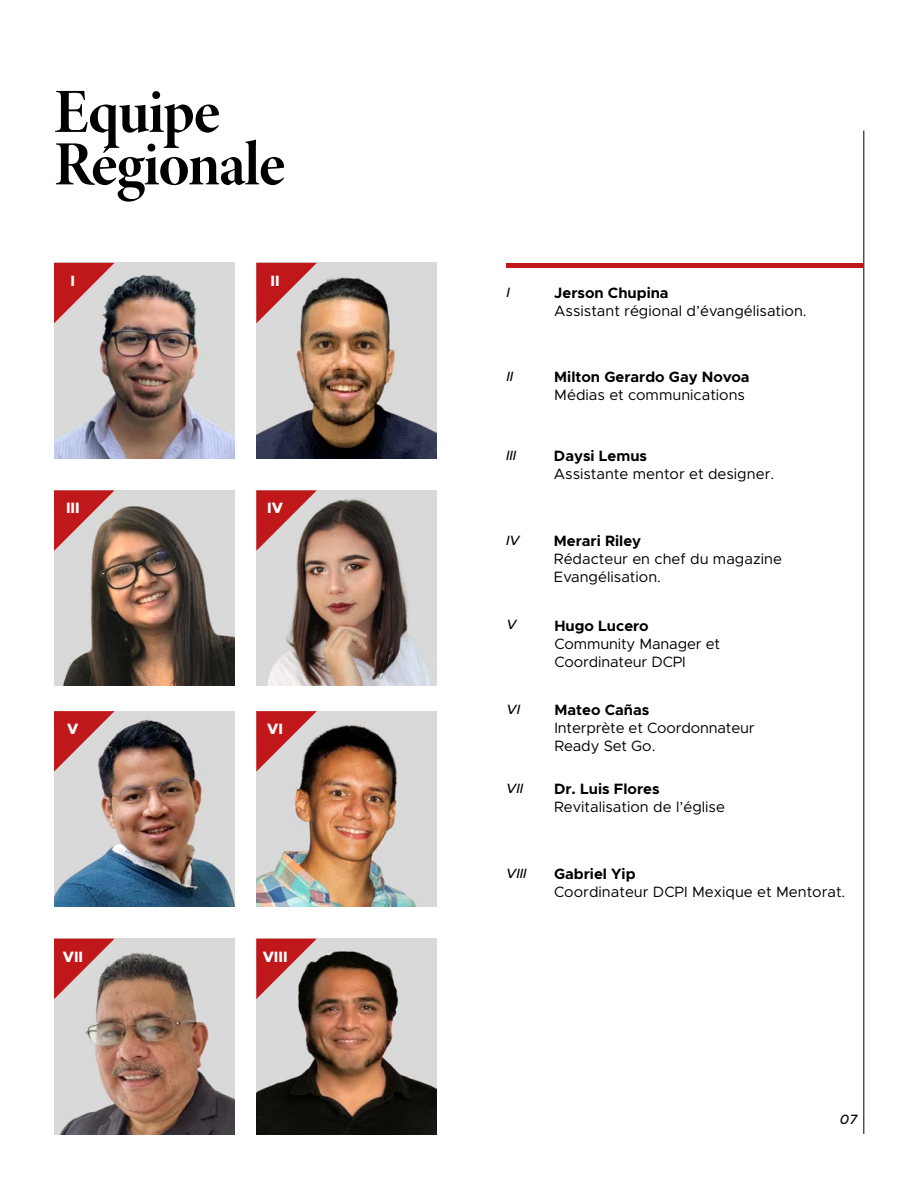
<style>
.page{position:relative;width:918px;height:1188px;background:#fff}
.page>*{position:absolute;margin:0;border:0;box-sizing:border-box;transform-origin:0 0}
.t1{font:63px/52.5px "Minion Variable Concept";letter-spacing:-.025em;color:#000}
.t2{font:15px/18px "Metropolis";color:#000}
.t3{font:700 15px "Metropolis";color:#000}
.t4{font:800 15px "Metropolis";color:#fff}
.t5{font:italic 500 13.5px "Metropolis";color:#000}
</style>
<div class="page">
<hr style="left:864px;top:131px;width:1px;height:1003px;background:#000">
<img style="left:54px;top:939px;width:180px;height:195px">
<img style="left:256px;top:939px;width:180px;height:195px">
<img style="left:54px;top:711px;width:180px;height:196px">
<img style="left:256px;top:711px;width:180px;height:196px">
<img style="left:54px;top:490px;width:180px;height:196px">
<img style="left:256px;top:490px;width:180px;height:196px">
<img style="left:54px;top:263px;width:180px;height:195px">
<img style="left:256px;top:263px;width:180px;height:195px">
<svg style="left:256px;top:490px;width:61px;height:61px;background:#be6968"></svg>
<svg style="left:54px;top:490px;width:61px;height:61px;background:#c16a67"></svg>
<svg style="left:54px;top:263px;width:61px;height:60px;background:#c06d6e"></svg>
<svg style="left:256px;top:263px;width:61px;height:60px;background:#c16a69"></svg>
<svg style="left:54px;top:711px;width:61px;height:61px;background:#ba6768"></svg>
<svg style="left:256px;top:711px;width:61px;height:61px;background:#b96667"></svg>
<svg style="left:256px;top:939px;width:61px;height:60px;background:#ae5a5a"></svg>
<svg style="left:54px;top:939px;width:61px;height:60px;background:#c06a69"></svg>
<div style="left:506px;top:263px;width:358px;height:5px;background:#c0181a"></div>
<h1 class="t1" style="left:54px;top:85px;width:233px">Equipe<br>Régionale</h1>
<p class="t4" style="left:71px;top:272px;width:6px">I</p>
<p class="t4" style="left:271px;top:272px;width:11px">II</p>
<p class="t4" style="left:66px;top:499px;width:15px">III</p>
<p class="t4" style="left:267px;top:499px;width:17px">IV</p>
<p class="t4" style="left:67px;top:719px;width:13px">V</p>
<p class="t4" style="left:267px;top:719px;width:17px">VI</p>
<p class="t4" style="left:63px;top:947px;width:22px">VII</p>
<p class="t4" style="left:263px;top:947px;width:26px">VIII</p>
<p class="t5" style="left:506px;top:283px;width:5px">I</p>
<p class="t3" style="left:554px;top:283px;width:116px">Jerson Chupina</p>
<p class="t2" style="left:554px;top:302px;width:254px">Assistant régional d’évangélisation.</p>
<p class="t5" style="left:506px;top:368px;width:8px">II</p>
<p class="t3" style="left:554px;top:368px;width:197px">Milton Gerardo Gay Novoa</p>
<p class="t2" style="left:554px;top:386px;width:192px">Médias et communications</p>
<p class="t5" style="left:506px;top:447px;width:12px">III</p>
<p class="t3" style="left:554px;top:446px;width:95px">Daysi Lemus</p>
<p class="t2" style="left:554px;top:465px;width:222px">Assistante mentor et designer.</p>
<p class="t5" style="left:506px;top:532px;width:15px">IV</p>
<p class="t3" style="left:554px;top:531px;width:89px">Merari Riley</p>
<p class="t2" style="left:554px;top:550px;width:230px">Rédacteur en chef du magazine<br>Evangélisation.</p>
<p class="t5" style="left:507px;top:616px;width:12px">V</p>
<p class="t3" style="left:555px;top:616px;width:96px">Hugo Lucero</p>
<p class="t2" style="left:555px;top:634px;width:167px">Community Manager et<br>Coordinateur DCPI</p>
<p class="t5" style="left:507px;top:701px;width:15px">VI</p>
<p class="t3" style="left:555px;top:701px;width:96px">Mateo Cañas</p>
<p class="t2" style="left:555px;top:719px;width:202px">Interprète et Coordonnateur<br>Ready Set Go.</p>
<p class="t5" style="left:506px;top:780px;width:19px">VII</p>
<p class="t3" style="left:554px;top:779px;width:107px">Dr. Luis Flores</p>
<p class="t2" style="left:554px;top:798px;width:172px">Revitalisation de l’église</p>
<p class="t5" style="left:506px;top:865px;width:22px">VIII</p>
<p class="t3" style="left:554px;top:864px;width:83px">Gabriel Yip</p>
<p class="t2" style="left:554px;top:883px;width:293px">Coordinateur DCPI Mexique et Mentorat.</p>
<p class="t5" style="left:840px;top:1111px;width:19px">07</p>
</div>
